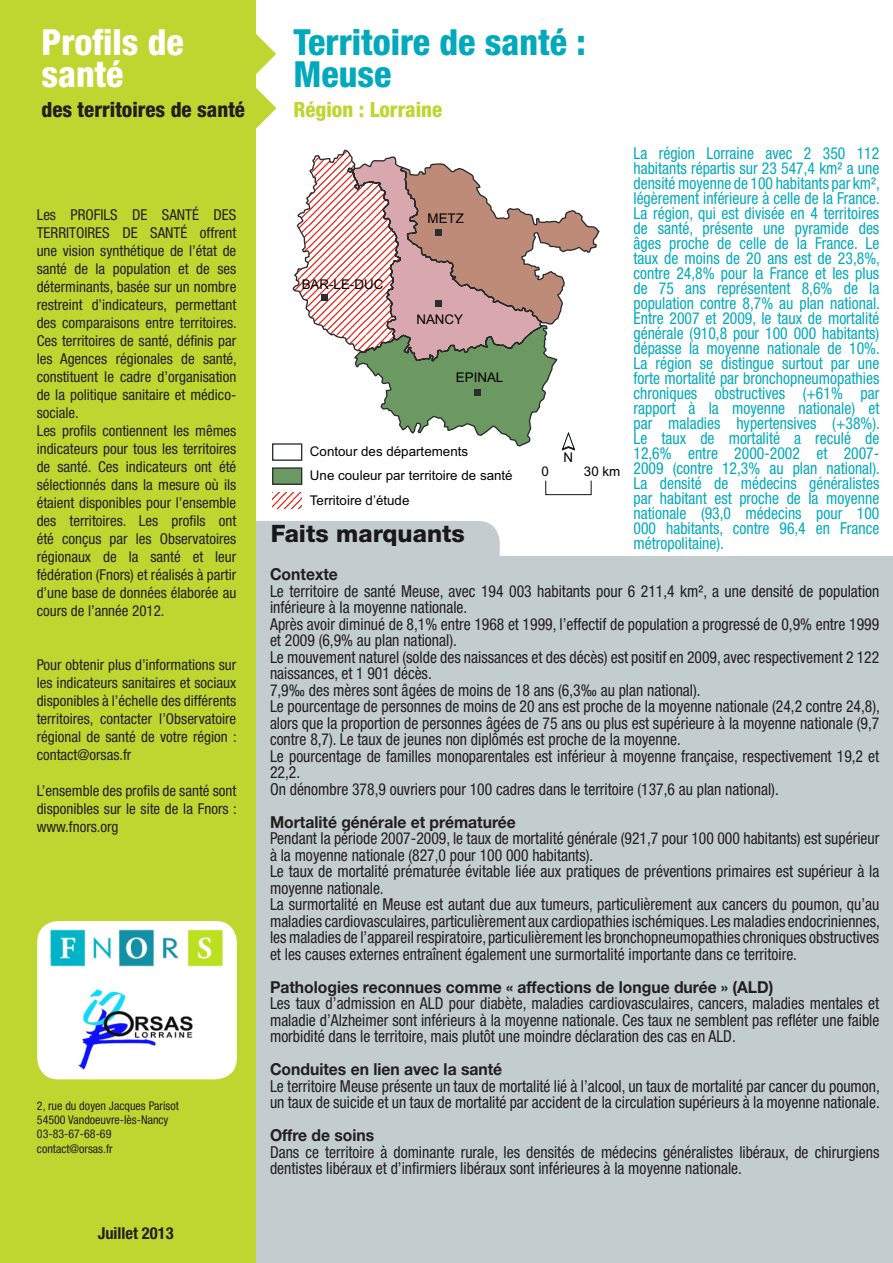
<style>
.page{position:relative;width:893px;height:1263px;background:#fff}
.page>*{position:absolute;margin:0;border:0;box-sizing:border-box;transform-origin:0 0}
.t1{font:800 condensed 36px/31.5px "Helvetica Neue LT Std";color:#00aabc}
.t2{font:800 condensed 36px/31.5px "Helvetica Neue LT Std";color:#fff}
.t3{font:800 24px "Helvetica Neue LT Std";color:#231f20}
.t4{font:800 condensed 21px "Helvetica Neue LT Std";color:#231f20}
.t5{font:800 condensed 21px "Helvetica Neue LT Std";color:#bed630}
.t6{font:condensed 16.5px/16.5px "Helvetica Neue LT Std";color:#231f20;scale:.95 1}
.t7{font:condensed 16.5px/15px "Helvetica Neue LT Std";color:#00aabc;text-align:justify;scale:.95 1}
.t8{font:700 16.5px "Helvetica Neue LT Std";color:#231f20;scale:.95 1}
.t9{font:700 condensed 16.5px "Helvetica Neue LT Std";color:#231f20}
.t10{font:condensed 15px/18px "Helvetica Neue LT Std";color:#231f20;text-align:justify}
.t11{font:13.35px/24.6px "Arial";color:#000001}
.t12{font:condensed 12px/14.4px "Helvetica Neue LT Std";color:#231f20}
</style>
<div class="page">
<svg style="left:255px;top:87px;width:21px;height:42px"></svg>
<svg style="left:255px;top:33px;width:21px;height:42px"></svg>
<div style="left:198px;top:521px;width:302px;height:73px;background:#c3ccce;border-radius:21px"></div>
<div style="left:198px;top:556px;width:695px;height:707px;background:#c3ccce"></div>
<div style="left:0;top:0;width:255px;height:1263px;background:#bed630"></div>
<div style="left:545px;top:480px;width:47px;height:15px;border:1px solid #0f1313"></div>
<svg style="left:293px;top:150px;width:306px;height:301px"></svg>
<div style="left:273px;top:444px;width:29px;height:16px;background:#fff"></div>
<div style="left:272px;top:443px;width:30px;height:18px;border:1px solid #2a2e30"></div>
<div style="left:273px;top:468px;width:29px;height:16px;background:#6b9961"></div>
<div style="left:272px;top:467px;width:30px;height:18px;border:1px solid #2a2e30"></div>
<svg style="left:273px;top:492px;width:29px;height:16px"></svg>
<div style="left:435px;top:229px;width:7px;height:7px;background:#2a2e30"></div>
<div style="left:435px;top:300px;width:7px;height:7px;background:#2a2e30"></div>
<div style="left:322px;top:294px;width:6px;height:7px;background:#2a2e30"></div>
<div style="left:474px;top:389px;width:7px;height:7px;background:#2a2e30"></div>
<div style="left:37px;top:921px;width:200px;height:158px;background:#fff;border-radius:21px"></div>
<img style="left:79px;top:989px;width:114px;height:81px">
<img style="left:50px;top:929px;width:173px;height:37px">
<p class="t2" style="left:41px;top:26px;width:144px">Profils de santé</p>
<p class="t4" style="left:41px;top:97px;width:205px">des territoires de santé</p>
<p class="t10" style="left:37px;top:206px;width:202px">Les PROFILS DE SANTÉ DES TERRITOIRES DE SANTÉ offrent une vision synthétique de l’état de santé de la population et de ses déterminants, basée sur un nombre restreint d’indicateurs, permettant des comparaisons entre territoires.<br>Ces territoires de santé, définis par les Agences régionales de santé, constituent le cadre d’organisation de la politique sanitaire et médico&shy;sociale.</p>
<p class="t10" style="left:37px;top:422px;width:201px">Les profils contiennent les mêmes indicateurs pour tous les territoires de santé. Ces indicateurs ont été sélectionnés dans la mesure où ils étaient disponibles pour l’ensemble des territoires. Les profils ont été conçus par les Observatoires régionaux de la santé et leur fédération (Fnors) et réalisés à partir d’une base de données élaborée au cours de l’année 2012.</p>
<p class="t10" style="left:37px;top:656px;width:202px">Pour obtenir plus d’informations sur les indicateurs sanitaires et sociaux disponibles à l’échelle des différents territoires, contacter l’Observatoire régional de santé de votre région : contact@orsas.fr</p>
<p class="t10" style="left:37px;top:782px;width:202px">L’ensemble des profils de santé sont disponibles sur le site de la Fnors : www.fnors.org</p>
<p class="t12" style="left:37px;top:1098px;width:143px">2, rue du doyen Jacques Parisot<br>54500 Vandoeuvre-lès-Nancy<br>03-83-67-68-69 contact@orsas.fr</p>
<p class="t9" style="left:98px;top:1223px;width:77px">Juillet 2013</p>
<p class="t1" style="left:293px;top:26px;width:294px">Territoire de santé :<br>Meuse</p>
<p class="t5" style="left:293px;top:97px;width:150px">Région : Lorraine</p>
<p class="t7" style="left:633px;top:146px;width:261px">La région Lorraine avec 2 350 112 habitants répartis sur 23 547,4 km² a une densité moyenne de 100 habitants par km², légèrement inférieure à celle de la France.<br>La région, qui est divisée en 4 territoires de santé, présente une pyramide des âges proche de celle de la France. Le taux de moins de 20 ans est de 23,8%, contre 24,8% pour la France et les plus de 75 ans représentent 8,6% de la population contre 8,7% au plan national.<br>Entre 2007 et 2009, le taux de mortalité générale (910,8 pour 100 000 habitants) dépasse la moyenne nationale de 10%.<br>La région se distingue surtout par une forte mortalité par bronchopneumopathies chroniques obstructives (+61% par rapport à la moyenne nationale) et par maladies hypertensives (+38%).<br>Le taux de mortalité a reculé de 12,6% entre 2000-2002 et 2007- 2009 (contre 12,3% au plan national).<br>La densité de médecins généralistes par habitant est proche de la moyenne nationale (93,0 médecins pour 100<br>000 habitants, contre 96,4 en France métropolitaine).</p>
<p class="t11" style="left:428px;top:207px;width:38px">METZ</p>
<p class="t11" style="left:302px;top:272px;width:83px">BAR-LE-DUC</p>
<p class="t11" style="left:416px;top:307px;width:48px">NANCY</p>
<p class="t11" style="left:456px;top:365px;width:49px">EPINAL</p>
<p class="t11" style="left:310px;top:439px;width:204px">Contour des départements<br>Une couleur par territoire de santé<br>Territoire d’étude</p>
<p class="t11" style="left:564px;top:445px;width:11px">N</p>
<p class="t11" style="left:542px;top:459px;width:9px">0</p>
<p class="t11" style="left:584px;top:459px;width:38px">30 km</p>
<h2 class="t3" style="left:270px;top:519px;width:196px">Faits marquants</h2>
<p class="t8" style="left:270px;top:564px;width:73px">Contexte</p>
<p class="t6" style="left:270px;top:583px;width:643px">Le territoire de santé Meuse, avec 194 003 habitants pour 6 211,4 km², a une densité de population inférieure à la moyenne nationale.</p>
<p class="t6" style="left:270px;top:616px;width:643px">Après avoir diminué de 8,1% entre 1968 et 1999, l’effectif de population a progressé de 0,9% entre 1999 et 2009 (6,9% au plan national).</p>
<p class="t6" style="left:270px;top:649px;width:643px">Le mouvement naturel (solde des naissances et des décès) est positif en 2009, avec respectivement 2 122 naissances, et 1 901 décès.</p>
<p class="t6" style="left:270px;top:682px;width:455px">7,9‰ des mères sont âgées de moins de 18 ans (6,3‰ au plan national).</p>
<p class="t6" style="left:270px;top:698px;width:643px;text-align:justify">Le pourcentage de personnes de moins de 20 ans est proche de la moyenne nationale (24,2 contre 24,8), alors que la proportion de personnes âgées de 75 ans ou plus est supérieure à la moyenne nationale (9,7 contre 8,7). Le taux de jeunes non diplômés est proche de la moyenne.</p>
<p class="t6" style="left:270px;top:748px;width:643px">Le pourcentage de familles monoparentales est inférieur à moyenne française, respectivement 19,2 et<br>22,2.</p>
<p class="t6" style="left:270px;top:781px;width:537px">On dénombre 378,9 ouvriers pour 100 cadres dans le territoire (137,6 au plan national).</p>
<p class="t8" style="left:270px;top:812px;width:260px">Mortalité générale et prématurée</p>
<p class="t6" style="left:270px;top:830px;width:643px">Pendant la période 2007-2009, le taux de mortalité générale (921,7 pour 100 000 habitants) est supérieur à la moyenne nationale (827,0 pour 100 000 habitants).</p>
<p class="t6" style="left:270px;top:863px;width:643px">Le taux de mortalité prématurée évitable liée aux pratiques de préventions primaires est supérieur à la moyenne nationale.</p>
<p class="t6" style="left:270px;top:896px;width:643px;text-align:justify">La surmortalité en Meuse est autant due aux tumeurs, particulièrement aux cancers du poumon, qu’au maladies cardiovasculaires, particulièrement aux cardiopathies ischémiques. Les maladies endocriniennes, les maladies de l’appareil respiratoire, particulièrement les bronchopneumopathies chroniques obstructives et les causes externes entraînent également une surmortalité importante dans ce territoire.</p>
<p class="t8" style="left:270px;top:977px;width:531px">Pathologies reconnues comme « affections de longue durée » (ALD)</p>
<p class="t6" style="left:270px;top:995px;width:643px;text-align:justify">Les taux d’admission en ALD pour diabète, maladies cardiovasculaires, cancers, maladies mentales et maladie d’Alzheimer sont inférieurs à la moyenne nationale. Ces taux ne semblent pas refléter une faible morbidité dans le territoire, mais plutôt une moindre déclaration des cas en ALD.</p>
<p class="t8" style="left:270px;top:1059px;width:246px">Conduites en lien avec la santé</p>
<p class="t6" style="left:270px;top:1078px;width:643px">Le territoire Meuse présente un taux de mortalité lié à l’alcool, un taux de mortalité par cancer du poumon, un taux de suicide et un taux de mortalité par accident de la circulation supérieurs à la moyenne nationale.</p>
<p class="t8" style="left:270px;top:1125px;width:111px">Offre de soins</p>
<p class="t6" style="left:270px;top:1144px;width:643px">Dans ce territoire à dominante rurale, les densités de médecins généralistes libéraux, de chirurgiens dentistes libéraux et d’infirmiers libéraux sont inférieures à la moyenne nationale.</p>
</div>
